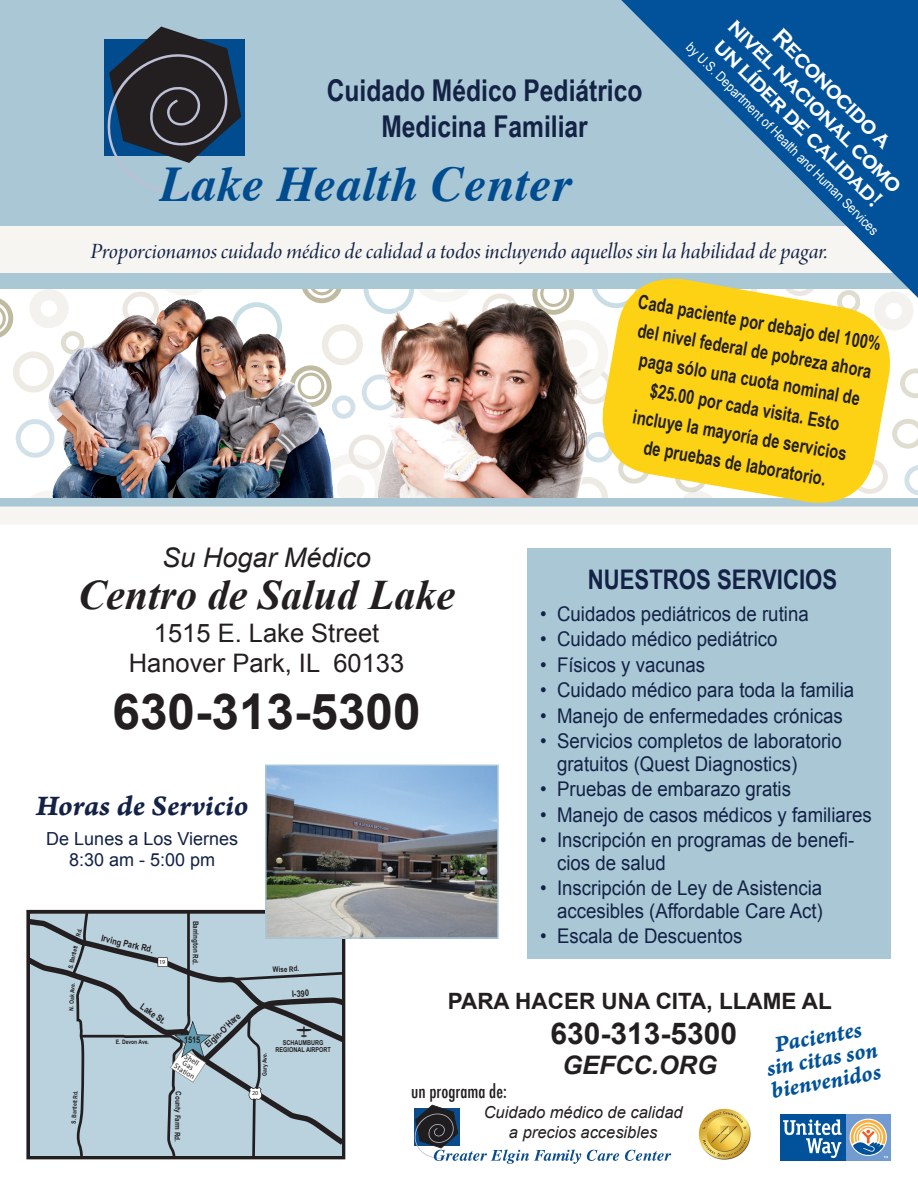
<style>
.page{position:relative;width:918px;height:1188px;background:#fff}
.page>*{position:absolute;margin:0;border:0;box-sizing:border-box;transform-origin:0 0}
.t1{font:italic 700 49.8px "Times";letter-spacing:.01em;color:#004c8f}
.t2{font:700 49.5px "Arial";color:#231f20}
.t3{font:italic 700 42px "Times New Roman";color:#231f20}
.t4{font:700 30px "Arial Narrow";color:#132245}
.t5{font:30px "Arno Pro Bold Italic Caption";color:#132245}
.t6{font:700 30px "Arial";color:#231f20}
.t7{font:700 27px "Arial Narrow";color:#132245}
.t8{font:italic 27px "Arial";color:#231f20}
.t9{font:25.5px "Arial";color:#231f20}
.t10{font:italic 700 25.5px "Arial";color:#231f20}
.t11{font:24.15px/22.5px "Arno Pro Bold Italic Caption";color:#01529a;text-align:center;scale:.96 1}
.t12{font:700 24px "Copperplate Gothic";color:#fff;scale:.91 1}
.t13{font:23.1px "Arno Pro Italic Display";letter-spacing:-.005em;color:#132245;scale:1.05 1}
.t14{font:700 22.5px "Arial";color:#231f20}
.t15{font:20.25px/22.5px "Arial";color:#132245;scale:.92 1}
.t16{font:700 19.5px/28.5px "Arial Narrow";color:#231f20;text-align:center;scale:.92 1}
.t17{font:18px "Arial";color:#132245}
.t18{font:500 condensed 18px "Futura";color:#231f20}
.t19{font:italic 16.5px/19.5px "Arial";color:#231f20;text-align:center}
.t20{font:13.5px "Arial";color:#fff;scale:.87 1}
.t21{font:700 9.15px "Arial Narrow";color:#231f20}
.t22{font:700 7.65px "Arial Narrow";color:#231f20}
.t23{font:7.65px/6.8px "Myriad Pro";color:#231f20;text-align:center;scale:.95 1}
.t24{font:700 6.75px/6.8px "Arial Narrow";color:#231f20;text-align:center}
.t25{font:700 6.15px "Arial Narrow";color:#231f20}
.t26{font:6.15px "Myriad Pro";color:#231f20}
</style>
<div class="page">
<div style="left:410px;top:234px;width:68px;height:68px;border:10px solid #f6f5f2;border-radius:50%"></div>
<div style="left:364px;top:263px;width:50px;height:51px;border:5px solid #649eb3;border-radius:50%"></div>
<div style="left:123px;top:292px;width:36px;height:35px;border:5px solid #ebe6df;border-radius:50%"></div>
<div style="left:583px;top:432px;width:31px;height:30px;border:5px solid #bad2de;border-radius:50%"></div>
<div style="left:150px;top:227px;width:69px;height:69px;border:10px solid #f6f5f2;border-radius:50%"></div>
<div style="left:301px;top:261px;width:42px;height:42px;border:5px solid #a59f77;border-radius:50%"></div>
<div style="left:309px;top:269px;width:27px;height:26px;border:3px solid #a59f77;border-radius:50%"></div>
<div style="left:316px;top:454px;width:69px;height:69px;border:10px solid #f6f5f2;border-radius:50%"></div>
<div style="left:337px;top:475px;width:27px;height:28px;background:#f6f5f2;border-radius:50%"></div>
<div style="left:322px;top:324px;width:41px;height:41px;border:7px solid #cdc8b1;border-radius:50%"></div>
<div style="left:332px;top:395px;width:23px;height:24px;border:5px solid #bad2de;border-radius:50%"></div>
<div style="left:349px;top:435px;width:36px;height:35px;border:5px solid #ebe6df;border-radius:50%"></div>
<div style="left:567px;top:477px;width:41px;height:41px;border:7px solid #cdc8b1;border-radius:50%"></div>
<svg style="left:590px;top:324px;width:3px;height:80px"></svg>
<div style="left:482px;top:293px;width:37px;height:35px;border:5px solid #ebe6df;border-radius:50%"></div>
<div style="left:532px;top:273px;width:42px;height:42px;border:5px solid #a59f77;border-radius:50%"></div>
<div style="left:540px;top:280px;width:27px;height:27px;border:3px solid #a59f77;border-radius:50%"></div>
<svg style="left:899px;top:419px;width:19px;height:30px"></svg>
<svg style="left:904px;top:465px;width:14px;height:30px"></svg>
<div style="left:29px;top:289px;width:40px;height:39px;border:11px solid #f4f2ee;border-radius:50%"></div>
<div style="left:13px;top:351px;width:41px;height:42px;border:7px solid #cdc8b1;border-radius:50%"></div>
<div style="left:16px;top:419px;width:38px;height:39px;border:5px solid #bad2de;border-radius:50%"></div>
<svg style="left:0;top:298px;width:14px;height:40px"></svg>
<div style="left:362px;top:374px;width:36px;height:36px;border:5px solid #bad2de;border-radius:50%"></div>
<svg style="left:900px;top:368px;width:18px;height:30px"></svg>
<div style="left:874px;top:291px;width:39px;height:40px;border:11px solid #f4f2ee;border-radius:50%"></div>
<div style="left:0;top:0;width:918px;height:289px;background:#a9c7d5"></div>
<div style="left:104px;top:39px;width:141px;height:116px;background:#004c8f"></div>
<svg style="left:104px;top:27px;width:137px;height:168px"></svg>
<div style="left:527px;top:548px;width:364px;height:411px;background:#a9c7d5"></div>
<div style="left:0;top:227px;width:918px;height:46px;background:#f6f5f2"></div>
<img style="left:46px;top:299px;width:289px;height:199px">
<img style="left:378px;top:301px;width:212px;height:197px">
<img style="left:698px;top:1107px;width:54px;height:54px;border-radius:27px">
<div style="left:846px;top:1114px;width:45px;height:47px;background:#729cd1"></div>
<svg style="left:850px;top:1119px;width:37px;height:37px"></svg>
<div style="left:780px;top:1114px;width:66px;height:47px;background:#01529a"></div>
<svg style="left:851px;top:1120px;width:37px;height:38px"></svg>
<svg style="left:783px;top:1119px;width:59px;height:39px"></svg>
<svg style="left:414px;top:1105px;width:167px;height:59px"></svg>
<svg style="left:587px;top:1150px;width:32px;height:11px"></svg>
<svg style="left:625px;top:1150px;width:46px;height:11px"></svg>
<svg style="left:621px;top:0;width:297px;height:298px;fill:#01529a"></svg>
<div style="left:0;top:498px;width:918px;height:9px;background:#a9c7d5"></div>
<div style="left:0;top:507px;width:918px;height:18px;background:#f6f5f2"></div>
<img style="left:268px;top:768px;width:228px;height:168px">
<div style="left:265px;top:765px;width:234px;height:174px;border:2px solid #a9c7d5"></div>
<svg style="left:593px;top:269px;width:306px;height:238px;fill:#fdd214"></svg>
<svg style="left:29px;top:912px;width:316px;height:246px;background:#a9bdc8"></svg>
<p class="t12" style="left:742px;top:13px;width:260px;rotate:45deg">nivel nacional como</p>
<p class="t12" style="left:786px;top:23px;width:175px;rotate:45deg">Reconocido a</p>
<p class="t12" style="left:728px;top:33px;width:251px;rotate:45deg">un líder de calidad!</p>
<p class="t20" style="left:695px;top:38px;width:307px;rotate:45deg">by U.S. Department of Health and Human Services</p>
<p class="t4" style="left:327px;top:67px;width:317px">Cuidado Médico Pediátrico</p>
<p class="t4" style="left:381px;top:103px;width:208px">Medicina Familiar</p>
<p class="t1" style="left:160px;top:138px;width:412px">Lake Health Center</p>
<p class="t13" style="left:90px;top:238px;width:703px">Proporcionamos cuidado médico de calidad a todos incluyendo aquellos sin la habilidad de pagar.</p>
<p class="t16" style="left:641px;top:286px;width:269px;rotate:10deg">Cada paciente por debajo del 100% del nivel federal de pobreza ahora paga sólo una cuota nominal de $25.00 por cada visita. Esto incluye la mayoría de servicios<br>de pruebas de laboratorio.</p>
<p class="t8" style="left:162px;top:540px;width:210px">Su Hogar Médico</p>
<p class="t3" style="left:78px;top:566px;width:378px">Centro de Salud Lake</p>
<p class="t9" style="left:154px;top:617px;width:227px">1515 E. Lake Street</p>
<p class="t9" style="left:129px;top:647px;width:277px">Hanover Park, IL 60133</p>
<p class="t2" style="left:112px;top:679px;width:310px">630-313-5300</p>
<p class="t7" style="left:588px;top:559px;width:251px">NUESTROS SERVICIOS</p>
<p class="t15" style="left:540px;top:602px;width:293px">• Cuidados pediátricos de rutina</p>
<p class="t15" style="left:540px;top:628px;width:260px">• Cuidado médico pediátrico</p>
<p class="t15" style="left:540px;top:653px;width:181px">• Físicos y vacunas</p>
<p class="t15" style="left:540px;top:679px;width:343px">• Cuidado médico para toda la familia</p>
<p class="t15" style="left:540px;top:704px;width:330px">• Manejo de enfermedades crónicas</p>
<p class="t15" style="left:557px;top:730px;width:311px;text-indent:-17px">• Servicios completos de laboratorio gratuitos (Quest Diagnostics)</p>
<p class="t15" style="left:540px;top:778px;width:274px">• Pruebas de embarazo gratis</p>
<p class="t15" style="left:540px;top:803px;width:362px">• Manejo de casos médicos y familiares</p>
<p class="t15" style="left:557px;top:829px;width:325px;text-indent:-17px">• Inscripción en programas de benefi&shy;cios de salud</p>
<p class="t15" style="left:540px;top:877px;width:309px;text-align:right">• Inscripción de Ley de Asistencia accesibles (Affordable Care Act)</p>
<p class="t15" style="left:540px;top:925px;width:221px">• Escala de Descuentos</p>
<p class="t5" style="left:36px;top:787px;width:214px">Horas de Servicio</p>
<p class="t17" style="left:46px;top:827px;width:193px">De Lunes a Los Viernes</p>
<p class="t17" style="left:69px;top:848px;width:148px">8:30 am - 5:00 pm</p>
<p class="t22" style="left:202px;top:921px;width:45px;rotate:91deg">Barrington Rd.</p>
<p class="t21" style="left:103px;top:931px;width:55px;rotate:13deg">Irving Park Rd.</p>
<p class="t25" style="left:66px;top:968px;width:25px;rotate:-76deg">S. Bartlett</p>
<p class="t26" style="left:159px;top:958px;width:8px">19</p>
<p class="t21" style="left:145px;top:1000px;width:30px;rotate:35deg">Lake St.</p>
<p class="t22" style="left:272px;top:964px;width:28px;rotate:-3deg">Wise Rd.</p>
<p class="t25" style="left:67px;top:1010px;width:29px;rotate:-87deg">N. Oak Ave.</p>
<p class="t21" style="left:292px;top:987px;width:19px;rotate:-3deg">I-390</p>
<p class="t14" style="left:448px;top:986px;width:386px">PARA HACER UNA CITA, LLAME AL</p>
<p class="t6" style="left:550px;top:1013px;width:188px">630-313-5300</p>
<p class="t10" style="left:562px;top:1048px;width:156px">GEFCC.ORG</p>
<p class="t21" style="left:202px;top:1041px;width:47px;rotate:-44deg">Elgin-O’Hare</p>
<p class="t11" style="left:761px;top:1036px;width:119px;rotate:-10deg">Pacientes sin citas son bienvenidos</p>
<p class="t21" style="left:184px;top:1033px;width:18px">1515</p>
<p class="t25" style="left:116px;top:1038px;width:35px">E. Devon Ave.</p>
<p class="t24" style="left:275px;top:1039px;width:57px">SCHAUMBURG<br>REGIONAL AIRPORT</p>
<p class="t25" style="left:260px;top:1076px;width:25px;rotate:-91deg">Gary Ave.</p>
<p class="t23" style="left:184px;top:1051px;width:26px;rotate:33deg">Shell<br>Gas<br>Station</p>
<p class="t18" style="left:411px;top:1080px;width:97px">un programa de:</p>
<p class="t25" style="left:69px;top:1123px;width:35px;rotate:-87deg">S. Bartlett Rd.</p>
<p class="t26" style="left:252px;top:1090px;width:8px">20</p>
<p class="t22" style="left:184px;top:1091px;width:52px;rotate:91deg">County Fa m Rd.</p>
<p class="t19" style="left:484px;top:1103px;width:201px">Cuidado médico de calidad a precios accesibles</p>
</div>
